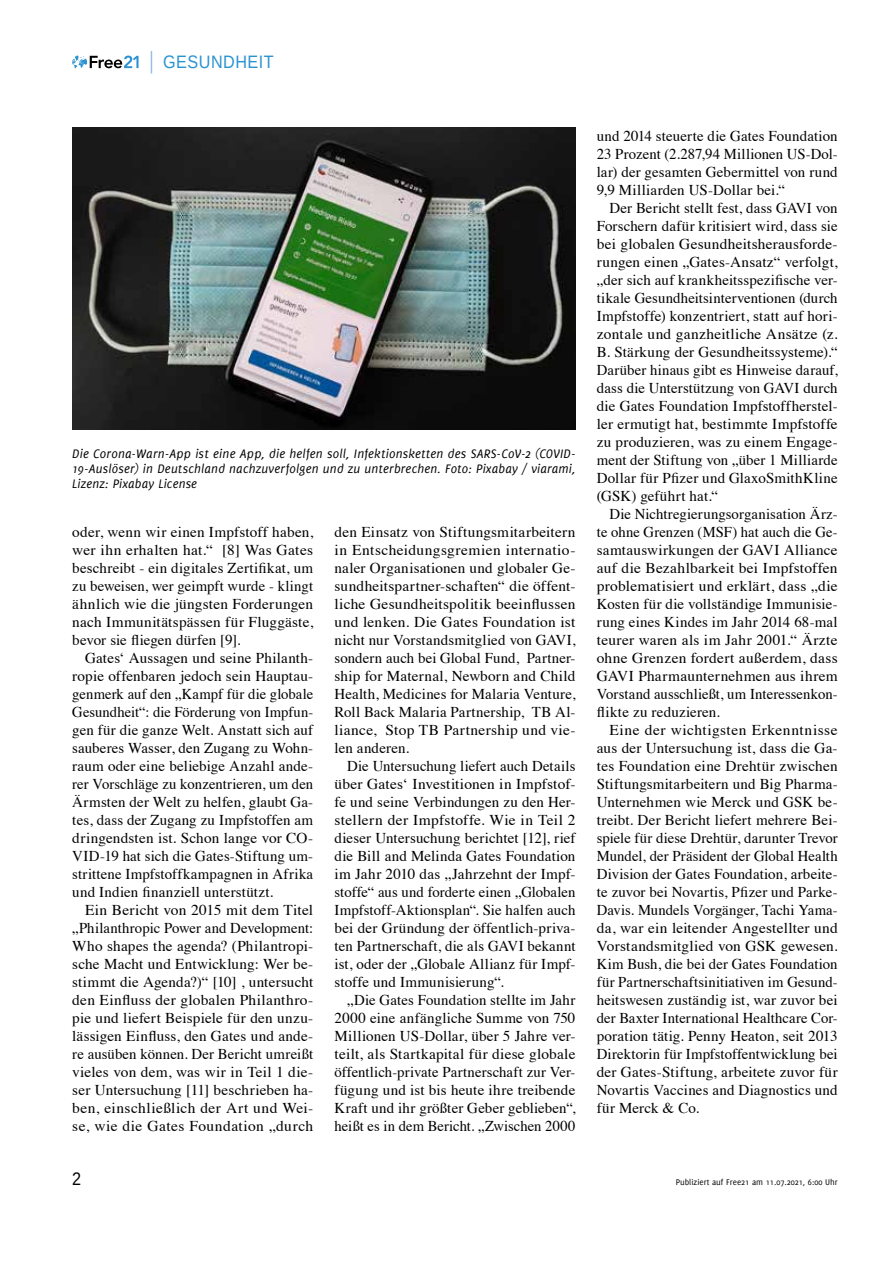
<style>
.page{position:relative;width:893px;height:1263px;background:#fff}
.page>*{position:absolute;margin:0;border:0;box-sizing:border-box;transform-origin:0 0}
.t1{font:18px "Liberation Sans";letter-spacing:.03em;color:#2b93d1;scale:.9 1}
.t2{font:18px "Liberation Sans";color:#000;scale:.9 1}
.t3{font:15px/18px "Times";letter-spacing:.015em;color:#000;text-align:justify}
.t4{font:italic 13.5px/15px "Delicious";letter-spacing:.015em;color:#000;text-align:justify}
.t5{font:9px "Delicious";color:#000}
</style>
<div class="page">
<svg style="left:72px;top:55px;width:67px;height:13px"></svg>
<svg style="left:151px;top:51px;width:1px;height:23px"></svg>
<img style="left:72px;top:128px;width:503px;height:301px">
<p class="t1" style="left:163px;top:51px;width:124px">GESUNDHEIT</p>
<p class="t4" style="left:72px;top:446px;width:505px">Die Corona-Warn-App ist eine App, die helfen soll, Infektionsketten des SARS-CoV-2 (COVID-19-Auslöser) in Deutschland nachzuverfolgen und zu unterbrechen. Foto: Pixabay / viarami, Lizenz: Pixabay License</p>
<p class="t3" style="left:72px;top:522px;width:242px">oder, wenn wir einen Impfstoff haben, wer ihn erhalten hat.“ [8] Was Gates beschreibt - ein digitales Zertifikat, um zu beweisen, wer geimpft wurde - klingt ähnlich wie die jüngsten Forderungen nach Immunitätspässen für Fluggäste, bevor sie fliegen dürfen [9].</p>
<p class="t3" style="left:72px;top:648px;width:242px;text-indent:13px">Gates‘ Aussagen und seine Philanth&shy;ropie offenbaren jedoch sein Hauptau&shy;genmerk auf den „Kampf für die globale Gesundheit“: die Förderung von Impfun&shy;gen für die ganze Welt. Anstatt sich auf sauberes Wasser, den Zugang zu Wohn&shy;raum oder eine beliebige Anzahl ande&shy;rer Vorschläge zu konzentrieren, um den Ärmsten der Welt zu helfen, glaubt Ga&shy;tes, dass der Zugang zu Impfstoffen am dringendsten ist. Schon lange vor CO-VID-19 hat sich die Gates-Stiftung um&shy;strittene Impfstoffkampagnen in Afrika und Indien finanziell unterstützt.</p>
<p class="t3" style="left:72px;top:900px;width:242px;text-indent:13px">Ein Bericht von 2015 mit dem Titel „Philanthropic Power and Development:<br>Who shapes the agenda? (Philantropi&shy;sche Macht und Entwicklung: Wer be&shy;stimmt die Agenda?)“ [10] , untersucht den Einfluss der globalen Philanthro&shy;pie und liefert Beispiele für den unzu&shy;lässigen Einfluss, den Gates und ande&shy;re ausüben können. Der Bericht umreißt vieles von dem, was wir in Teil 1 die&shy;ser Untersuchung [11] beschrieben ha&shy;ben, einschließlich der Art und Wei&shy;se, wie die Gates Foundation „durch</p>
<p class="t3" style="left:334px;top:522px;width:242px">den Einsatz von Stiftungsmitarbeitern in Entscheidungsgremien internatio&shy;naler Organisationen und globaler Ge&shy;sundheitspartner-schaften“ die öffent&shy;liche Gesundheitspolitik beeinflussen und lenken. Die Gates Foundation ist nicht nur Vorstandsmitglied von GAVI, sondern auch bei Global Fund, Partner&shy;ship for Maternal, Newborn and Child Health, Medicines for Malaria Venture, Roll Back Malaria Partnership, TB Al&shy;liance, Stop TB Partnership und vie&shy;len anderen.</p>
<p class="t3" style="left:334px;top:756px;width:242px;text-indent:13px">Die Untersuchung liefert auch Details über Gates‘ Investitionen in Impfstof&shy;fe und seine Verbindungen zu den Her&shy;stellern der Impfstoffe. Wie in Teil 2 dieser Untersuchung berichtet [12], rief die Bill and Melinda Gates Foundation im Jahr 2010 das „Jahrzehnt der Impf&shy;stoffe“ aus und forderte einen „Globalen Impfstoff-Aktionsplan“. Sie halfen auch bei der Gründung der öffentlich-priva&shy;ten Partnerschaft, die als GAVI bekannt ist, oder der „Globale Allianz für Impf&shy;stoffe und Immunisierung“.</p>
<p class="t3" style="left:334px;top:990px;width:242px;text-indent:13px">„Die Gates Foundation stellte im Jahr 2000 eine anfängliche Summe von 750<br>Millionen US-Dollar, über 5 Jahre ver&shy;teilt, als Startkapital für diese globale öffentlich-private Partnerschaft zur Ver&shy;fügung und ist bis heute ihre treibende Kraft und ihr größter Geber geblieben“, heißt es in dem Bericht. „Zwischen 2000</p>
<p class="t3" style="left:597px;top:126px;width:242px">und 2014 steuerte die Gates Foundation 23 Prozent (2.287,94 Millionen US-Dol&shy;lar) der gesamten Gebermittel von rund 9,9 Milliarden US-Dollar bei.“</p>
<p class="t3" style="left:597px;top:198px;width:242px;text-indent:13px">Der Bericht stellt fest, dass GAVI von Forschern dafür kritisiert wird, dass sie bei globalen Gesundheitsherausforde&shy;rungen einen „Gates-Ansatz“ verfolgt, „der sich auf krankheitsspezifische ver&shy;tikale Gesundheitsinterventionen (durch Impfstoffe) konzentriert, statt auf hori&shy;zontale und ganzheitliche Ansätze (z.<br>B. Stärkung der Gesundheitssysteme).“ Darüber hinaus gibt es Hinweise darauf, dass die Unterstützung von GAVI durch die Gates Foundation Impfstoffherstel&shy;ler ermutigt hat, bestimmte Impfstoffe zu produzieren, was zu einem Engage&shy;ment der Stiftung von „über 1 Milliarde Dollar für Pfizer und GlaxoSmithKline (GSK) geführt hat.“</p>
<p class="t3" style="left:597px;top:504px;width:242px;text-indent:13px">Die Nichtregierungsorganisation Ärz&shy;te ohne Grenzen (MSF) hat auch die Ge&shy;samtauswirkungen der GAVI Alliance auf die Bezahlbarkeit bei Impfstoffen problematisiert und erklärt, dass „die Kosten für die vollständige Immunisie&shy;rung eines Kindes im Jahr 2014 68-mal teurer waren als im Jahr 2001.“ Ärzte ohne Grenzen fordert außerdem, dass GAVI Pharmaunternehmen aus ihrem Vorstand ausschließt, um Interessenkon&shy;flikte zu reduzieren.</p>
<p class="t3" style="left:597px;top:720px;width:242px;text-indent:13px">Eine der wichtigsten Erkenntnisse aus der Untersuchung ist, dass die Ga&shy;tes Foundation eine Drehtür zwischen Stiftungsmitarbeitern und Big Pharma-Unternehmen wie Merck und GSK be&shy;treibt. Der Bericht liefert mehrere Bei&shy;spiele für diese Drehtür, darunter Trevor Mundel, der Präsident der Global Health Division der Gates Foundation, arbeite&shy;te zuvor bei Novartis, Pfizer und Parke-Davis. Mundels Vorgänger, Tachi Yama&shy;da, war ein leitender Angestellter und Vorstandsmitglied von GSK gewesen.<br>Kim Bush, die bei der Gates Foundation für Partnerschaftsinitiativen im Gesund&shy;heitswesen zuständig ist, war zuvor bei der Baxter International Healthcare Cor&shy;poration tätig. Penny Heaton, seit 2013<br>Direktorin für Impfstoffentwicklung bei der Gates-Stiftung, arbeitete zuvor für Novartis Vaccines and Diagnostics und für Merck &amp; Co.</p>
<p class="t2" style="left:72px;top:1168px;width:12px">2</p>
<p class="t5" style="left:676px;top:1177px;width:163px">Publiziert auf Free21 am 11.07.2021, 6:00 Uhr</p>
</div>
